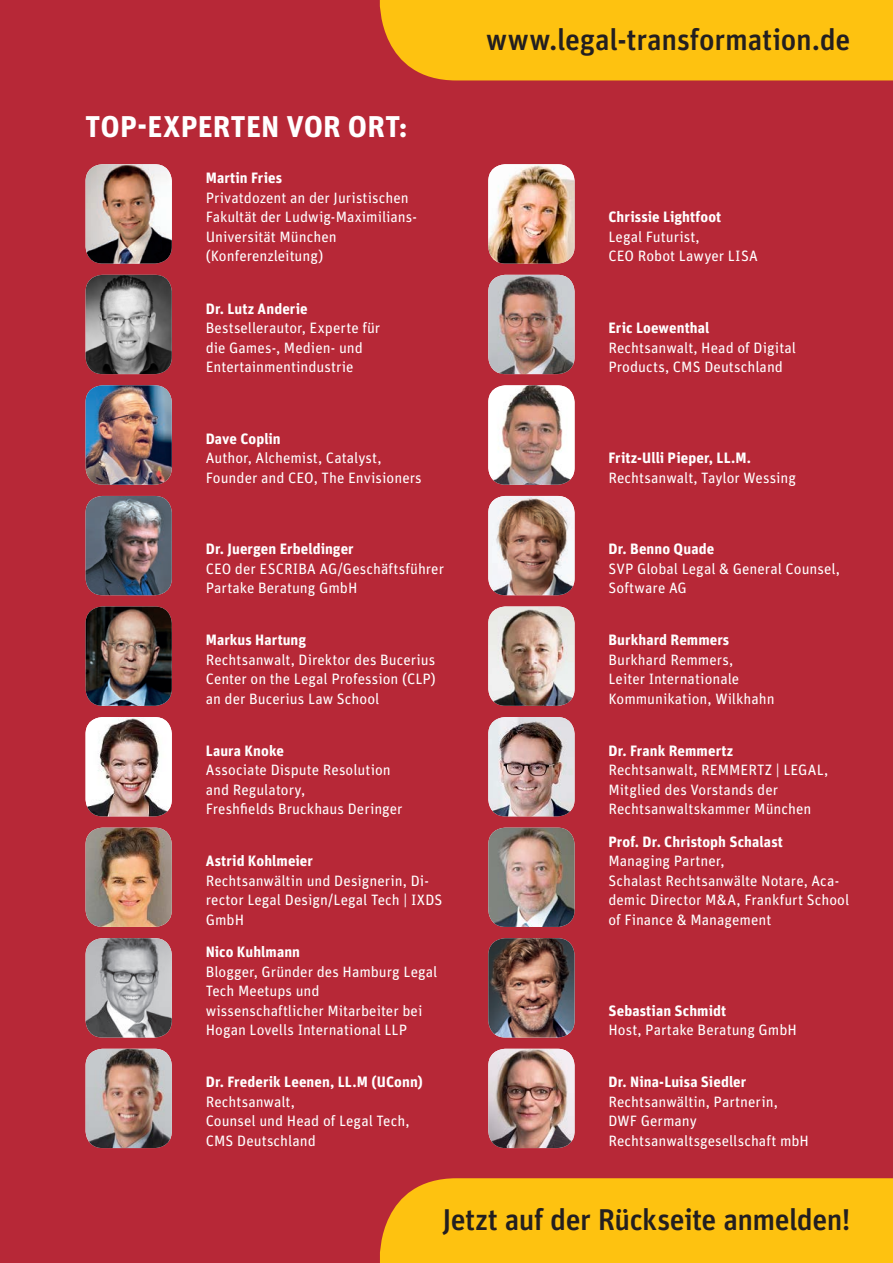
<style>
.page{position:relative;width:893px;height:1263px;background:#b72837}
.page>*{position:absolute;margin:0;border:0;box-sizing:border-box;transform-origin:0 0}
.t1{font:500 30px "Unit Pro";letter-spacing:-.015em;color:#231f20}
.t2{font:700 30px "Unit Pro";letter-spacing:.005em;color:#fff}
.t3{font:15px/19.5px "Unit Pro";color:#fff}
.t4{font:700 15px "Unit Pro";letter-spacing:.005em;color:#fff}
.s1{font-weight:700}
</style>
<div class="page">
<div style="left:380px;top:1178px;width:513px;height:85px;background:#fec210"></div>
<img style="left:86px;top:164px;width:86px;height:100px">
<img style="left:488px;top:164px;width:87px;height:100px">
<img style="left:86px;top:275px;width:86px;height:99px">
<img style="left:488px;top:275px;width:87px;height:99px">
<img style="left:86px;top:385px;width:86px;height:100px">
<img style="left:488px;top:385px;width:87px;height:100px">
<img style="left:86px;top:496px;width:86px;height:99px">
<img style="left:488px;top:496px;width:87px;height:99px">
<img style="left:86px;top:606px;width:86px;height:100px">
<img style="left:488px;top:606px;width:87px;height:100px">
<img style="left:86px;top:717px;width:86px;height:99px">
<img style="left:488px;top:717px;width:87px;height:99px">
<img style="left:86px;top:828px;width:86px;height:99px">
<img style="left:488px;top:828px;width:87px;height:99px">
<img style="left:86px;top:938px;width:86px;height:99px">
<img style="left:488px;top:938px;width:87px;height:99px">
<img style="left:86px;top:1049px;width:86px;height:99px">
<img style="left:488px;top:1049px;width:87px;height:99px">
<div style="left:380px;top:0;width:513px;height:80px;background:#fec210"></div>
<p class="t2" style="left:85px;top:105px;width:324px">TOP-EXPERTEN VOR ORT:</p>
<p class="t3" style="left:206px;top:168px;width:213px"><span class="s1">Martin Fries<br></span>Privatdozent an der Juristischen<br>Fakultät der Ludwig-Maximilians-<br>Universität München (Konferenzleitung)</p>
<p class="t1" style="left:486px;top:18px;width:366px">www.legal-transformation.de</p>
<p class="t3" style="left:608px;top:207px;width:151px"><span class="s1">Chrissie Lightfoot<br></span>Legal Futurist,<br>CEO Robot Lawyer LISA</p>
<p class="t4" style="left:206px;top:297px;width:104px">Dr. Lutz Anderie</p>
<p class="t3" style="left:206px;top:318px;width:176px">Bestsellerautor, Experte für die Games-, Medien- und<br>Entertainmentindustrie</p>
<p class="t3" style="left:608px;top:318px;width:189px"><span class="s1">Eric Loewenthal<br></span>Rechtsanwalt, Head of Digital<br>Products, CMS Deutschland</p>
<p class="t3" style="left:206px;top:428px;width:218px"><span class="s1">Dave Coplin<br></span>Author, Alchemist, Catalyst,<br>Founder and CEO, The Envisioners</p>
<p class="t4" style="left:608px;top:447px;width:144px">Fritz-Ulli Pieper, LL.M.</p>
<p class="t3" style="left:608px;top:467px;width:189px">Rechtsanwalt, Taylor Wessing</p>
<p class="t3" style="left:206px;top:539px;width:240px"><span class="s1">Dr. Juergen Erbeldinger<br></span>CEO der ESCRIBA AG/Geschäftsführer<br>Partake Beratung GmbH</p>
<p class="t3" style="left:608px;top:539px;width:233px"><span class="s1">Dr. Benno Quade<br></span>SVP Global Legal &amp; General Counsel,<br>Software AG</p>
<p class="t3" style="left:206px;top:630px;width:231px"><span class="s1">Markus Hartung<br></span>Rechtsanwalt, Direktor des Bucerius<br>Center on the Legal Profession (CLP) an der Bucerius Law School</p>
<p class="t3" style="left:608px;top:630px;width:168px"><span class="s1">Burkhard Remmers<br></span>Burkhard Remmers,<br>Leiter Internationale<br>Kommunikation, Wilkhahn</p>
<p class="t3" style="left:206px;top:740px;width:198px"><span class="s1">Laura Knoke<br></span>Associate Dispute Resolution and Regulatory,<br>Freshfields Bruckhaus Deringer</p>
<p class="t4" style="left:608px;top:739px;width:126px">Dr. Frank Remmertz</p>
<p class="t3" style="left:608px;top:760px;width:221px">Rechtsanwalt, REMMERTZ | LEGAL,<br>Mitglied des Vorstands der<br>Rechtsanwaltskammer München</p>
<p class="t3" style="left:206px;top:851px;width:238px"><span class="s1">Astrid Kohlmeier<br></span>Rechtsanwältin und Designerin, Di&shy;rector Legal Design/Legal Tech | IXDS<br>GmbH</p>
<p class="t3" style="left:206px;top:942px;width:233px"><span class="s1">Nico Kuhlmann<br></span>Blogger, Gründer des Hamburg Legal<br>Tech Meetups und wissenschaftlicher Mitarbeiter bei<br>Hogan Lovells International LLP</p>
<p class="t4" style="left:206px;top:1071px;width:219px">Dr. Frederik Leenen, LL.M (UConn)</p>
<p class="t3" style="left:206px;top:1092px;width:205px">Rechtsanwalt,<br>Counsel und Head of Legal Tech,<br>CMS Deutschland</p>
<p class="t4" style="left:608px;top:831px;width:176px">Prof. Dr. Christoph Schalast</p>
<p class="t3" style="left:608px;top:851px;width:242px">Managing Partner,<br>Schalast Rechtsanwälte Notare, Aca&shy;demic Director M&amp;A, Frankfurt School of Finance &amp; Management</p>
<p class="t3" style="left:608px;top:1001px;width:190px"><span class="s1">Sebastian Schmidt<br></span>Host, Partake Beratung GmbH</p>
<p class="t4" style="left:608px;top:1071px;width:139px">Dr. Nina-Luisa Siedler</p>
<p class="t3" style="left:608px;top:1092px;width:202px">Rechtsanwältin, Partnerin,<br>DWF Germany<br>Rechtsanwaltsgesellschaft mbH</p>
<p class="t1" style="left:442px;top:1198px;width:410px">Jetzt auf der Rückseite anmelden!</p>
</div>
